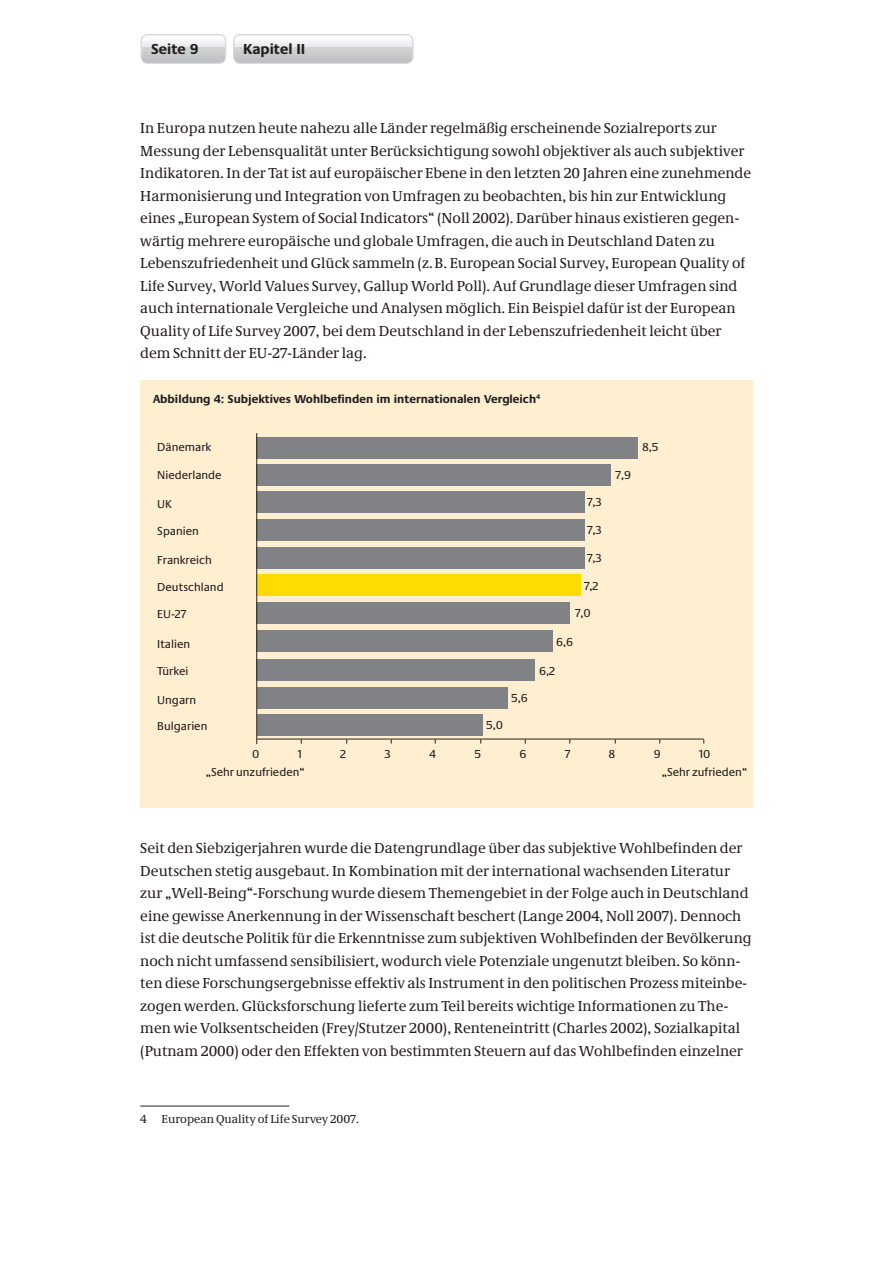
<style>
.page{position:relative;width:893px;height:1263px;background:#fff}
.page>*{position:absolute;margin:0;border:0;box-sizing:border-box;transform-origin:0 0}
.t1{font:15px/22.5px "Neue Demos";color:#231f20}
.t2{font:700 15px "Neue Praxis";color:#231f20}
.t3{font:12px/26px "Neue Praxis";color:#231f20}
.t4{font:700 12px "Neue Praxis";color:#231f20}
.t5{font:12px "Neue Demos";color:#231f20}
</style>
<div class="page">
<svg style="left:141px;top:34px;width:85px;height:30px;background:#d4d5d6"></svg>
<img style="left:142px;top:36px;width:83px;height:6px">
<svg style="left:233px;top:34px;width:181px;height:30px"></svg>
<div style="left:140px;top:381px;width:613px;height:427px;background:#feefd0"></div>
<hr style="left:257px;top:739px;width:447px;height:1px;background:#231f20">
<div style="left:257px;top:437px;width:381px;height:21px;background:#808285"></div>
<div style="left:257px;top:465px;width:354px;height:21px;background:#808285"></div>
<div style="left:257px;top:492px;width:328px;height:21px;background:#808285"></div>
<div style="left:257px;top:519px;width:328px;height:22px;background:#808285"></div>
<div style="left:257px;top:548px;width:328px;height:21px;background:#808285"></div>
<div style="left:257px;top:575px;width:324px;height:21px;background:#ffdc01"></div>
<div style="left:257px;top:603px;width:313px;height:21px;background:#808285"></div>
<div style="left:257px;top:630px;width:296px;height:22px;background:#808285"></div>
<div style="left:257px;top:659px;width:278px;height:21px;background:#808285"></div>
<div style="left:257px;top:687px;width:250px;height:21px;background:#808285"></div>
<div style="left:257px;top:714px;width:225px;height:22px;background:#808285"></div>
<hr style="left:256px;top:433px;width:1px;height:311px;background:#231f20">
<hr style="left:140px;top:1106px;width:149px;height:1px;background:#231f20">
<p class="t2" style="left:151px;top:39px;width:49px">Seite 9</p>
<p class="t2" style="left:243px;top:39px;width:64px">Kapitel II</p>
<p class="t1" style="left:140px;top:117px;width:612px">In Europa nutzen heute nahezu alle Länder regelmäßig erscheinende Sozialreports zur Messung der Lebensqualität unter Berücksichtigung sowohl objektiver als auch subjektiver Indikatoren. In der Tat ist auf europäischer Ebene in den letzten 20 Jahren eine zunehmende Harmonisierung und Integration von Umfragen zu beobachten, bis hin zur Entwicklung eines „European System of Social Indicators“ (Noll 2002). Darüber hinaus existieren gegen&shy;wärtig mehrere europäische und globale Umfragen, die auch in Deutschland Daten zu Lebenszufriedenheit und Glück sammeln (z. B. European Social Survey, European Quality of Life Survey, World Values Survey, Gallup World Poll). Auf Grundlage dieser Umfragen sind auch internationale Vergleiche und Analysen möglich. Ein Beispiel dafür ist der European Quality of Life Survey 2007, bei dem Deutschland in der Lebenszufriedenheit leicht über dem Schnitt der EU-27-Länder lag.</p>
<p class="t4" style="left:153px;top:392px;width:389px">Abbildung 4: Subjektives Wohlbefinden im internationalen Vergleich<sup>4</sup></p>
<p class="t3" style="left:157px;top:434px;width:55px">Dänemark</p>
<p class="t3" style="left:157px;top:462px;width:66px">Niederlande</p>
<p class="t3" style="left:157px;top:490px;width:16px">UK</p>
<p class="t3" style="left:157px;top:517px;width:43px">Spanien</p>
<p class="t3" style="left:157px;top:547px;width:56px">Frankreich</p>
<p class="t3" style="left:157px;top:574px;width:68px">Deutschland</p>
<p class="t3" style="left:157px;top:601px;width:30px">EU-27</p>
<p class="t3" style="left:157px;top:630px;width:34px">Italien</p>
<p class="t3" style="left:157px;top:658px;width:33px">Türkei</p>
<p class="t3" style="left:157px;top:687px;width:52px">Ungarn<br>Bulgarien</p>
<p class="t3" style="left:206px;top:759px;width:100px">„Sehr unzufrieden“</p>
<p class="t3" style="left:642px;top:433px;width:18px">8,5</p>
<p class="t3" style="left:616px;top:462px;width:17px">7,9</p>
<p class="t3" style="left:587px;top:488px;width:16px">7,3</p>
<p class="t3" style="left:587px;top:516px;width:16px">7,3</p>
<p class="t3" style="left:587px;top:545px;width:16px">7,3</p>
<p class="t3" style="left:584px;top:573px;width:16px">7,2</p>
<p class="t3" style="left:575px;top:600px;width:17px">7,0</p>
<p class="t3" style="left:556px;top:629px;width:19px">6,6</p>
<p class="t3" style="left:539px;top:657px;width:17px">6,2</p>
<p class="t3" style="left:511px;top:684px;width:18px">5,6</p>
<p class="t3" style="left:486px;top:712px;width:18px">5,0</p>
<p class="t3" style="left:252px;top:740px;width:9px">0</p>
<p class="t3" style="left:298px;top:740px;width:5px">1</p>
<p class="t3" style="left:340px;top:740px;width:7px">2</p>
<p class="t3" style="left:385px;top:740px;width:8px">3</p>
<p class="t3" style="left:429px;top:740px;width:8px">4</p>
<p class="t3" style="left:519px;top:740px;width:8px">6</p>
<p class="t3" style="left:565px;top:740px;width:7px">7</p>
<p class="t3" style="left:609px;top:740px;width:8px">8</p>
<p class="t3" style="left:474px;top:740px;width:8px">5</p>
<p class="t3" style="left:654px;top:740px;width:8px">9</p>
<p class="t3" style="left:662px;top:744px;width:87px;line-height:18.5px;text-align:center">10<br>„Sehr zufrieden“</p>
<p class="t1" style="left:140px;top:837px;width:613px">Seit den Siebzigerjahren wurde die Datengrundlage über das subjektive Wohlbefinden der Deutschen stetig ausgebaut. In Kombination mit der international wachsenden Literatur zur „Well-Being“-Forschung wurde diesem Themengebiet in der Folge auch in Deutschland eine gewisse Anerkennung in der Wissenschaft beschert (Lange 2004, Noll 2007). Dennoch ist die deutsche Politik für die Erkenntnisse zum subjektiven Wohlbefinden der Bevölkerung noch nicht umfassend sensibilisiert, wodurch viele Potenziale ungenutzt bleiben. So könn&shy;ten diese Forschungsergebnisse effektiv als Instrument in den politischen Prozess miteinbe&shy;zogen werden. Glücksforschung lieferte zum Teil bereits wichtige Informationen zu The&shy;men wie Volksentscheiden (Frey/Stutzer 2000), Renteneintritt (Charles 2002), Sozialkapital (Putnam 2000) oder den Effekten von bestimmten Steuern auf das Wohlbefinden einzelner</p>
<p class="t5" style="left:140px;top:1112px;width:220px">4 European Quality of Life Survey 2007.</p>
</div>
